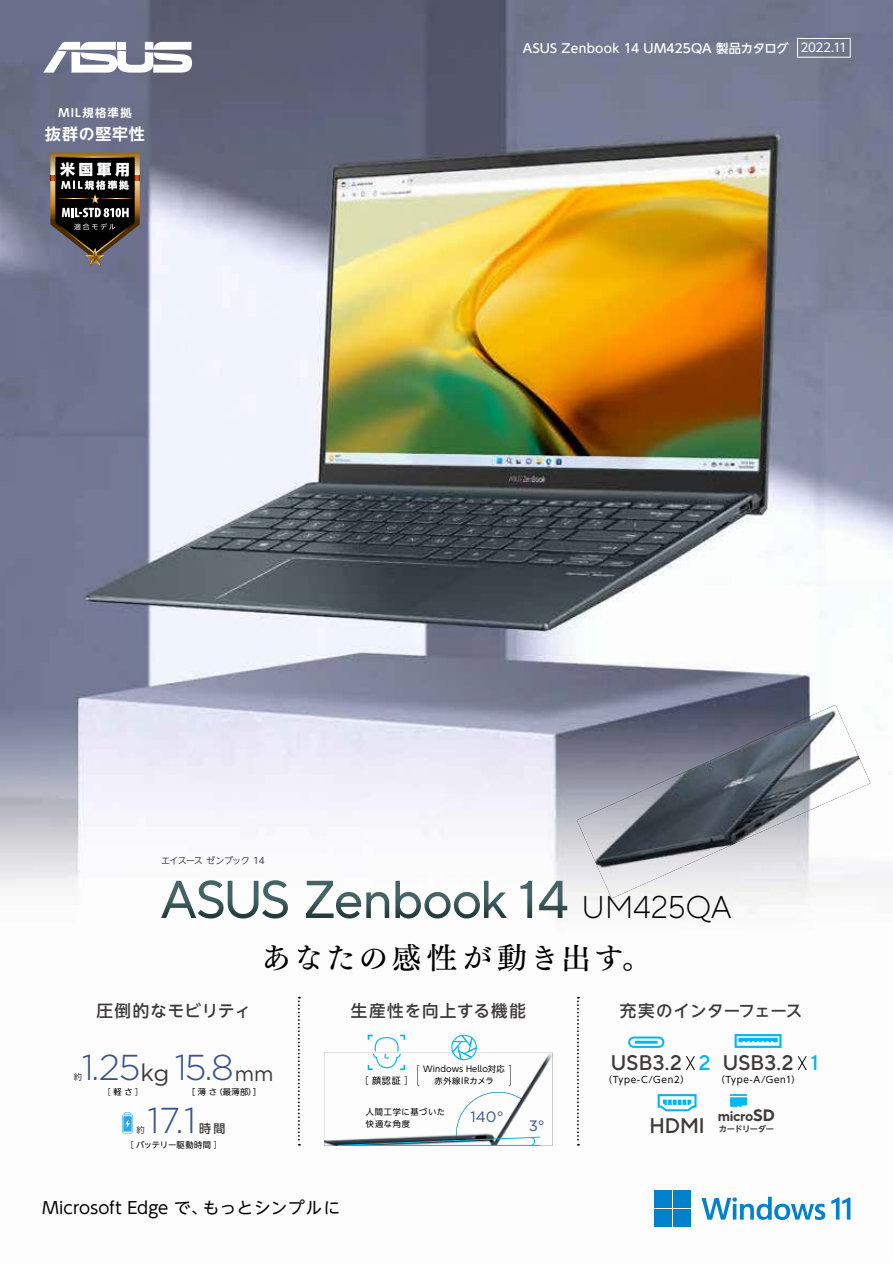
<style>
.page{position:relative;width:893px;height:1263px;background:#fff}
.page>*{position:absolute;margin:0;border:0;box-sizing:border-box;transform-origin:0 0}
.t1{font:300 36px "Gotham";color:#37538f}
.t2{font:300 31.35px "TT Norms Pro";letter-spacing:-.005em;color:#000}
.t3{font:29.7px "Tsuku Min Pro D";letter-spacing:.085em;color:#000}
.t4{font:500 21px "TT Norms Pro";letter-spacing:-.005em;color:#3e3a39}
.t5{font:16.5px "UD Shin Go NT Pro";letter-spacing:.015em;color:#000}
.t6{font:500 16.5px "UD Shin Go NT Pro";color:#3e3a39}
.t7{font:500 16.5px "UD Shin Go NT Pro";letter-spacing:.075em;color:#3e3a39}
.t8{font:500 16.5px "UD Shin Go NT Pro";letter-spacing:.045em;color:#3e3a39}
.t9{font:700 15.9px "UD Shin Go NT Pro De";letter-spacing:.05em;color:#fff}
.t10{font:15px "Gotham";color:#37538f}
.t11{font:700 14.1px "TT Norms Pro";letter-spacing:-.02em;color:#3e3a39}
.t12{font:500 12.3px "UD Shin Go NT Pro";letter-spacing:.015em;color:#fff}
.t13{font:500 12px "UD Shin Go NT Pro";color:#3e3a39}
.t14{font:700 11.25px "UD Shin Go NT Pro De";letter-spacing:.115em;color:#fff}
.t15{font:9px "UD Shin Go NT Pro";letter-spacing:.075em;color:#000}
.t16{font:300 9px "UD Shin Go NT Pro";letter-spacing:-.06em;color:#000}
.t17{font:8.25px/12px "UD Shin Go NT Pro";letter-spacing:.015em;color:#000;text-align:center}
.t18{font:8.25px/12px "UD Shin Go NT Pro";letter-spacing:.08em;color:#000}
.t19{font:8.25px "UD Shin Go NT Pro";letter-spacing:.01em;color:#000}
.t20{font:8.25px "UD Shin Go NT Pro";letter-spacing:.045em;color:#000}
.t21{font:700 8.25px "UD Shin Go NT Pro De";letter-spacing:-.06em;color:#3e3a39}
.t22{font:300 8.25px "UD Shin Go NT Pro";color:#000}
.t23{font:8.25px "UD Shin Go NT Pro";color:#3e3a39}
.s1{font-weight:400;font-size:12px}
.s2{font-weight:400;font-size:24px;color:#3e3a39}
.s3{font-weight:400;font-size:20.4px;color:#3e3a39}
.s4{font-weight:400}
.s5{font-weight:300}
.s6{color:#00b7ee}
.s7{font-size:16.5px}
</style>
<div class="page">
<img style="left:0;top:0;width:788px;height:789px">
<img style="left:788px;top:0;width:105px;height:731px">
<img style="left:846px;top:782px;width:47px;height:438px">
<img style="left:0;top:789px;width:367px;height:357px">
<img style="left:367px;top:789px;width:316px;height:255px">
<img style="left:738px;top:898px;width:102px;height:322px">
<img style="left:683px;top:898px;width:55px;height:312px">
<img style="left:579px;top:1052px;width:106px;height:158px">
<div style="left:797px;top:38px;width:53px;height:19px;border:1px solid #fff"></div>
<svg style="left:43px;top:42px;width:149px;height:31px"></svg>
<svg style="left:577px;top:997px;width:2px;height:149px"></svg>
<svg style="left:298px;top:997px;width:2px;height:149px"></svg>
<svg style="left:50px;top:152px;width:90px;height:114px;background:#544d47"></svg>
<img style="left:577px;top:705px;width:293px;height:193px">
<div style="left:654px;top:1191px;width:18px;height:17px;background:#0081cc"></div>
<div style="left:673px;top:1191px;width:18px;height:17px;background:#0081cc"></div>
<div style="left:654px;top:1210px;width:18px;height:17px;background:#0081cc"></div>
<div style="left:673px;top:1210px;width:18px;height:17px;background:#0081cc"></div>
<svg style="left:701px;top:1197px;width:124px;height:23px"></svg>
<svg style="left:831px;top:1197px;width:19px;height:22px"></svg>
<svg style="left:161px;top:880px;width:127px;height:38px"></svg>
<svg style="left:306px;top:881px;width:83px;height:37px"></svg>
<svg style="left:395px;top:881px;width:112px;height:37px"></svg>
<svg style="left:520px;top:881px;width:12px;height:37px"></svg>
<svg style="left:539px;top:881px;width:28px;height:37px"></svg>
<svg style="left:658px;top:1094px;width:38px;height:17px"></svg>
<svg style="left:730px;top:1094px;width:17px;height:13px"></svg>
<svg style="left:628px;top:1036px;width:36px;height:12px"></svg>
<svg style="left:686px;top:1055px;width:9px;height:16px"></svg>
<svg style="left:797px;top:1055px;width:10px;height:16px"></svg>
<svg style="left:735px;top:1034px;width:46px;height:14px"></svg>
<img style="left:324px;top:1052px;width:229px;height:94px">
<svg style="left:337px;top:1092px;width:204px;height:54px"></svg>
<svg style="left:368px;top:1035px;width:37px;height:35px"></svg>
<svg style="left:451px;top:1035px;width:26px;height:25px"></svg>
<svg style="left:509px;top:1065px;width:2px;height:20px"></svg>
<svg style="left:417px;top:1065px;width:2px;height:20px"></svg>
<svg style="left:122px;top:1112px;width:11px;height:21px"></svg>
<p class="t14" style="left:58px;top:104px;width:75px">MIL規格準拠</p>
<p class="t9" style="left:45px;top:121px;width:101px">抜群の堅牢性</p>
<p class="t12" style="left:523px;top:38px;width:326px">ASUS Zenbook 14 UM425QA 製品カタログ <span class="s1">2022.11</span></p>
<p class="t16" style="left:161px;top:853px;width:105px">エイスース ゼンブック 14</p>
<h2 class="t2" style="left:581px;top:884px;width:152px">UM425QA</h2>
<h3 class="t3" style="left:261px;top:931px;width:393px">あなたの感性が動き出す。</h3>
<h3 class="t8" style="left:97px;top:997px;width:156px">圧倒的なモビリティ</h3>
<h1 class="t1" style="left:82px;top:1045px;width:193px">1.25<span class="s2">kg</span> 15.8<span class="s3">mm</span></h1>
<p class="t20" style="left:187px;top:1085px;width:76px">［ 薄 さ（最薄部）］</p>
<p class="t23" style="left:74px;top:1070px;width:9px">約</p>
<p class="t22" style="left:103px;top:1085px;width:42px">［ <span class="s4">軽 さ</span> ］</p>
<h1 class="t1" style="left:148px;top:1098px;width:50px">17.1</h1>
<p class="t13" style="left:199px;top:1118px;width:28px">時間</p>
<p class="t23" style="left:136px;top:1123px;width:9px">約</p>
<p class="t19" style="left:125px;top:1138px;width:98px"><span class="s5">［</span> バッテリー駆動時間 <span class="s5">］</span></p>
<h3 class="t7" style="left:351px;top:997px;width:177px">生産性を向上する機能</h3>
<p class="t15" style="left:360px;top:1074px;width:55px"><span class="s5">［</span> 顔認証 <span class="s5">］</span></p>
<p class="t17" style="left:423px;top:1063px;width:83px">Windows Hello対応赤外線IRカメラ</p>
<p class="t18" style="left:366px;top:1105px;width:81px">人間工学に基づいた快適な角度</p>
<p class="t10" style="left:471px;top:1107px;width:35px">140°</p>
<p class="t10" style="left:529px;top:1116px;width:17px">3°</p>
<h3 class="t5" style="left:43px;top:1194px;width:299px">Microsoft Edge で、もっとシンプルに</h3>
<h3 class="t6" style="left:620px;top:997px;width:184px">充実のインターフェース</h3>
<h3 class="t4" style="left:611px;top:1047px;width:102px">USB3.2 <span class="s6">2</span></h3>
<p class="t15" style="left:603px;top:1072px;width:88px">（Type-C/Gen2）</p>
<h3 class="t4" style="left:722px;top:1047px;width:98px">USB3.2 <span class="s6">1</span></h3>
<p class="t15" style="left:716px;top:1072px;width:86px">（Type-A/Gen1）</p>
<h3 class="t4" style="left:649px;top:1110px;width:57px">HDMI</h3>
<p class="t11" style="left:718px;top:1107px;width:59px">micro<span class="s7">SD</span></p>
<p class="t21" style="left:719px;top:1122px;width:57px">カードリーダー</p>
</div>
